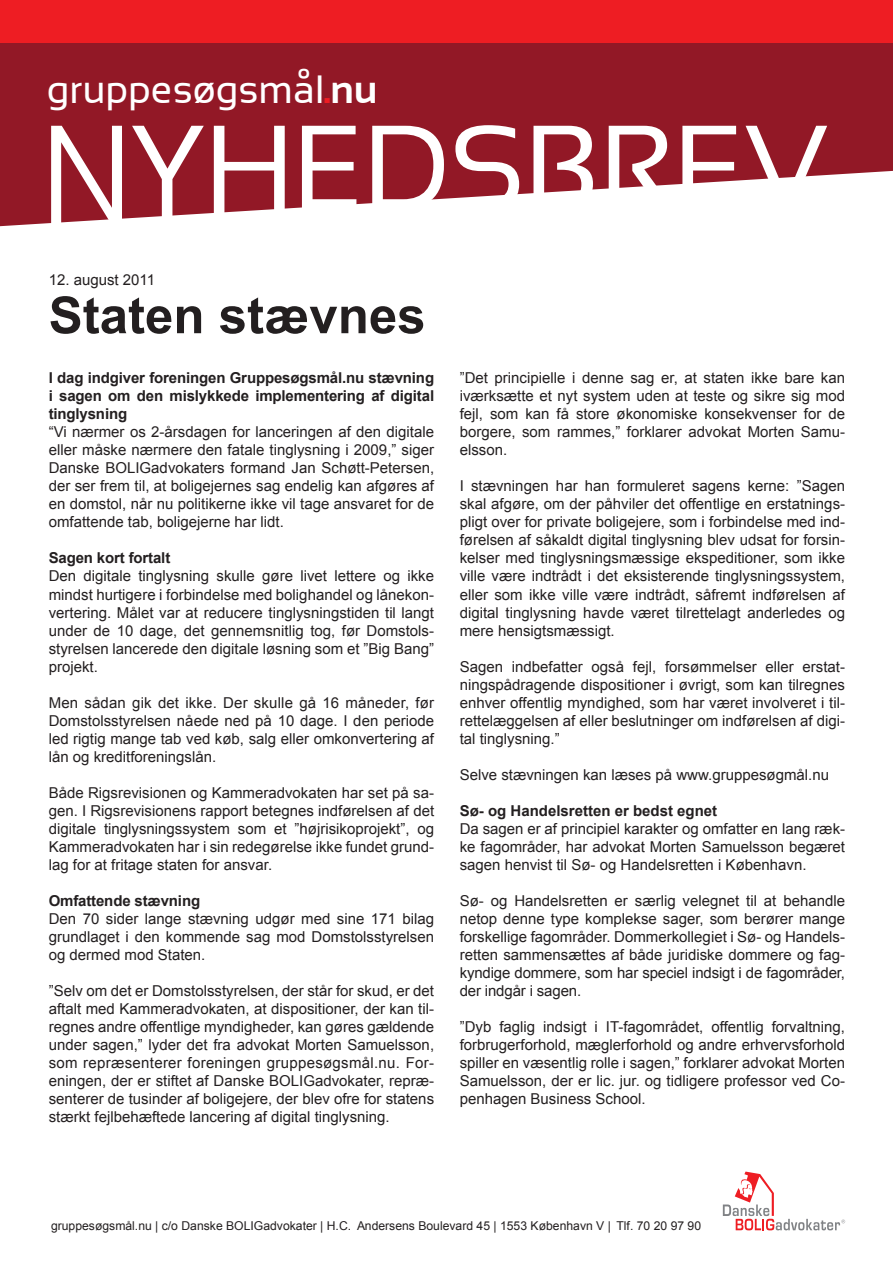
<style>
.page{position:relative;width:893px;height:1263px;background:#fff}
.page>*{position:absolute;margin:0;border:0;box-sizing:border-box;transform-origin:0 0}
.t1{font:700 51px "Arial";color:#231f20}
.t2{font:39.15px "Sansation";color:#fff}
.t3{font:15px/18px "Arial";color:#231f20;text-align:justify}
.t4{font:700 15px/18px "Arial";letter-spacing:-.01em;color:#231f20;text-align:justify}
.t5{font:12.15px "Arial";color:#231f20}
.s1{font-weight:700;color:#ee1d23}
.s2{font-weight:700}
</style>
<div class="page">
<div style="left:0;top:43px;width:893px;height:183px;background:#921826"></div>
<div style="left:0;top:0;width:893px;height:43px;background:#ee1d23"></div>
<svg style="left:51px;top:125px;width:776px;height:101px"></svg>
<svg style="left:723px;top:1171px;width:122px;height:59px"></svg>
<h2 class="t2" style="left:47px;top:67px;width:332px">gruppesøgsmål<span class="s1">.</span><span class="s2">nu</span></h2>
<p class="t3" style="left:49px;top:271px;width:108px">12. august 2011</p>
<p class="t1" style="left:49px;top:287px;width:378px">Staten stævnes</p>
<p class="t4" style="left:49px;top:369px;width:387px">I dag indgiver foreningen Gruppesøgsmål.nu stævning i sagen om den mislykkede implementering af digital tinglysning</p>
<p class="t3" style="left:49px;top:423px;width:387px">“Vi nærmer os 2-årsdagen for lanceringen af den digitale eller måske nærmere den fatale tinglysning i 2009,” siger Danske BOLIGadvokaters formand Jan Schøtt-Petersen, der ser frem til, at boligejernes sag endelig kan afgøres af en domstol, når nu politikerne ikke vil tage ansvaret for de omfattende tab, boligejerne har lidt.</p>
<p class="t4" style="left:49px;top:549px;width:123px">Sagen kort fortalt</p>
<p class="t3" style="left:49px;top:567px;width:387px">Den digitale tinglysning skulle gøre livet lettere og ikke mindst hurtigere i forbindelse med bolighandel og lånekon&shy;vertering. Målet var at reducere tinglysningstiden til langt under de 10 dage, det gennemsnitlig tog, før Domstols&shy;styrelsen lancerede den digitale løsning som et ”Big Bang” projekt.</p>
<p class="t3" style="left:49px;top:693px;width:387px">Men sådan gik det ikke. Der skulle gå 16 måneder, før Domstolsstyrelsen nåede ned på 10 dage. I den periode led rigtig mange tab ved køb, salg eller omkonvertering af lån og kreditforeningslån.</p>
<p class="t3" style="left:49px;top:783px;width:387px">Både Rigsrevisionen og Kammeradvokaten har set på sa&shy;gen. I Rigsrevisionens rapport betegnes indførelsen af det digitale tinglysningssystem som et ”højrisikoprojekt”, og Kammeradvokaten har i sin redegørelse ikke fundet grund&shy;lag for at fritage staten for ansvar.</p>
<p class="t4" style="left:49px;top:891px;width:153px">Omfattende stævning</p>
<p class="t3" style="left:49px;top:909px;width:387px">Den 70 sider lange stævning udgør med sine 171 bilag grundlaget i den kommende sag mod Domstolsstyrelsen og dermed mod Staten.</p>
<p class="t3" style="left:49px;top:981px;width:387px">”Selv om det er Domstolsstyrelsen, der står for skud, er det aftalt med Kammeradvokaten, at dispositioner, der kan til&shy;regnes andre offentlige myndigheder, kan gøres gældende under sagen,” lyder det fra advokat Morten Samuelsson, som repræsenterer foreningen gruppesøgsmål.nu. For&shy;eningen, der er stiftet af Danske BOLIGadvokater, repræ&shy;senterer de tusinder af boligejere, der blev ofre for statens stærkt fejlbehæftede lancering af digital tinglysning.</p>
<p class="t3" style="left:460px;top:369px;width:387px">”Det principielle i denne sag er, at staten ikke bare kan iværksætte et nyt system uden at teste og sikre sig mod fejl, som kan få store økonomiske konsekvenser for de borgere, som rammes,” forklarer advokat Morten Samu&shy;elsson.</p>
<p class="t3" style="left:460px;top:477px;width:387px">I stævningen har han formuleret sagens kerne: ”Sagen skal afgøre, om der påhviler det offentlige en erstatnings&shy;pligt over for private boligejere, som i forbindelse med ind&shy;førelsen af såkaldt digital tinglysning blev udsat for forsin&shy;kelser med tinglysningsmæssige ekspeditioner, som ikke ville være indtrådt i det eksisterende tinglysningssystem, eller som ikke ville være indtrådt, såfremt indførelsen af digital tinglysning havde været tilrettelagt anderledes og mere hensigtsmæssigt.</p>
<p class="t3" style="left:460px;top:657px;width:387px">Sagen indbefatter også fejl, forsømmelser eller erstat&shy;ningspådragende dispositioner i øvrigt, som kan tilregnes enhver offentlig myndighed, som har været involveret i til&shy;rettelæggelsen af eller beslutninger om indførelsen af digi&shy;tal tinglysning.”</p>
<p class="t3" style="left:460px;top:765px;width:371px">Selve stævningen kan læses på www.gruppesøgmål.nu</p>
<p class="t4" style="left:460px;top:801px;width:259px">Sø- og Handelsretten er bedst egnet</p>
<p class="t3" style="left:460px;top:819px;width:387px">Da sagen er af principiel karakter og omfatter en lang ræk&shy;ke fagområder, har advokat Morten Samuelsson begæret sagen henvist til Sø- og Handelsretten i København.</p>
<p class="t3" style="left:460px;top:891px;width:387px">Sø- og Handelsretten er særlig velegnet til at behandle netop denne type komplekse sager, som berører mange forskellige fagområder. Dommerkollegiet i Sø- og Handels&shy;retten sammensættes af både juridiske dommere og fag&shy;kyndige dommere, som har speciel indsigt i de fagområder, der indgår i sagen.</p>
<p class="t3" style="left:460px;top:1017px;width:387px">”Dyb faglig indsigt i IT-fagområdet, offentlig forvaltning, forbrugerforhold, mæglerforhold og andre erhvervsforhold spiller en væsentlig rolle i sagen,” forklarer advokat Morten Samuelsson, der er lic. jur. og tidligere professor ved Co&shy;penhagen Business School.</p>
<p class="t5" style="left:51px;top:1219px;width:652px">gruppesøgsmål.nu | c/o Danske BOLIGadvokater | H.C. Andersens Boulevard 45 | 1553 København V | Tlf. 70 20 97 90</p>
</div>
